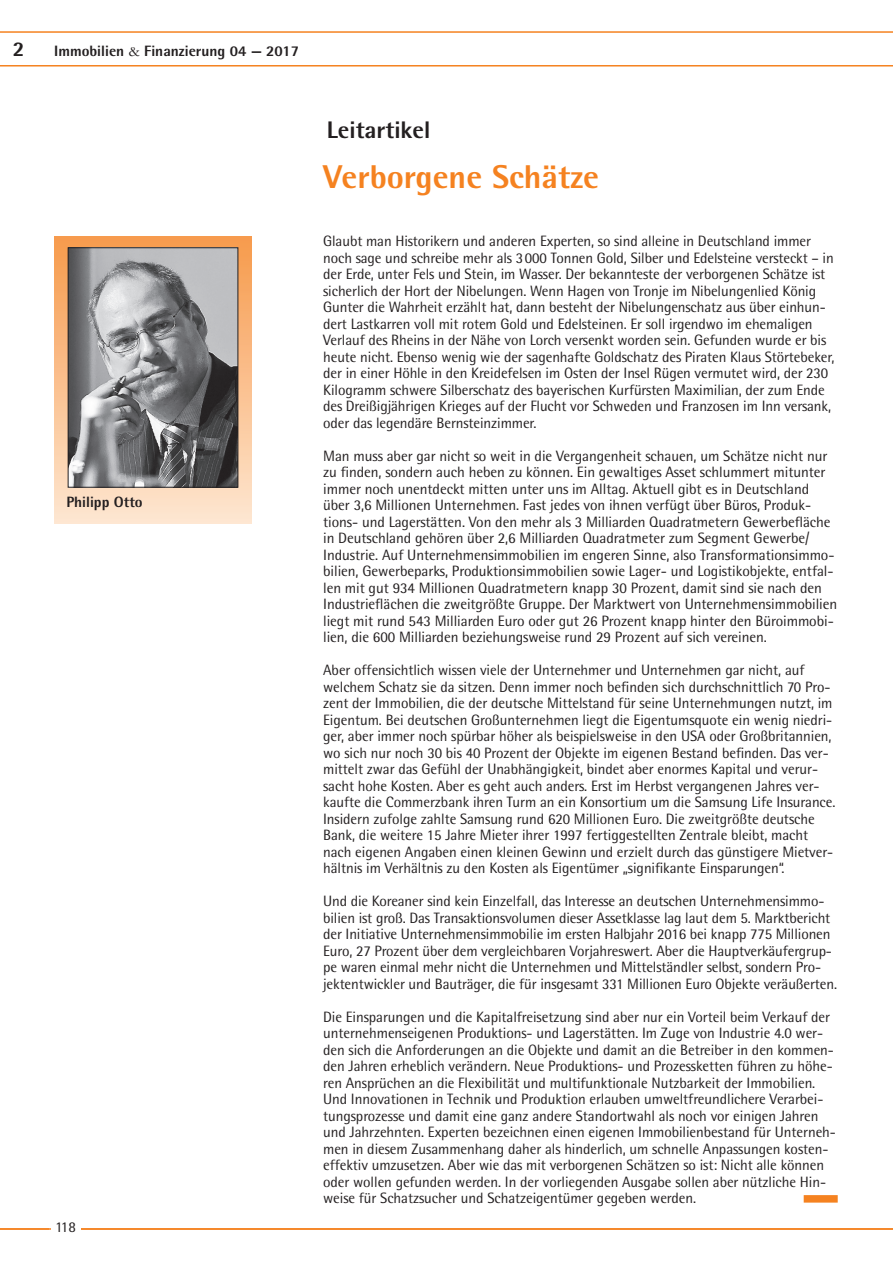
<style>
.page{position:relative;width:893px;height:1263px;background:#fff}
.page>*{position:absolute;margin:0;border:0;box-sizing:border-box;transform-origin:0 0}
.t1{font:800 33px "Rotis Semi Sans";color:#f58220}
.t2{font:800 24px "Rotis Semi Sans";color:#231f20}
.t3{font:800 21px "Rotis Semi Sans";color:#231f20}
.t4{font:15px/16.5px "Rotis Semi Sans";letter-spacing:-.005em;color:#231f20}
.t5{font:800 15px "Rotis Semi Sans";color:#231f20}
.s1{font-family:"Garamond";font-weight:400}
</style>
<div class="page">
<svg style="left:0;top:31px;width:893px;height:36px"></svg>
<hr style="left:0;top:1228px;width:893px;height:2px;background:#f58220">
<svg style="left:54px;top:236px;width:198px;height:287px;background:#f8c69b"></svg>
<img style="left:70px;top:249px;width:166px;height:237px">
<div style="left:68px;top:247px;width:170px;height:241px;border:1px solid #231f20"></div>
<div style="left:804px;top:1195px;width:34px;height:7px;background:#f58220"></div>
<div style="left:51px;top:1213px;width:30px;height:32px;background:#fff"></div>
<h3 class="t3" style="left:13px;top:35px;width:13px">2</h3>
<p class="t5" style="left:54px;top:41px;width:246px">Immobilien <span class="s1">&amp;</span> Finanzierung 04 — 2017</p>
<p class="t5" style="left:66px;top:492px;width:78px">Philipp Otto</p>
<p class="t4" style="left:55px;top:1219px;width:22px">118</p>
<h2 class="t2" style="left:327px;top:115px;width:105px">Leitartikel</h2>
<h1 class="t1" style="left:323px;top:156px;width:277px">Verborgene Schätze</h1>
<p class="t4" style="left:323px;top:233px;width:513px">Glaubt man Historikern und anderen Experten, so sind alleine in Deutschland immer noch sage und schreibe mehr als 3000 Tonnen Gold, Silber und Edelsteine versteckt – in der Erde, unter Fels und Stein, im Wasser. Der bekannteste der verborgenen Schätze ist sicherlich der Hort der Nibelungen. Wenn Hagen von Tronje im Nibelungenlied König Gunter die Wahrheit erzählt hat, dann besteht der Nibelungenschatz aus über einhun&shy;dert Lastkarren voll mit rotem Gold und Edelsteinen. Er soll irgendwo im ehemaligen Verlauf des Rheins in der Nähe von Lorch versenkt worden sein. Gefunden wurde er bis heute nicht. Ebenso wenig wie der sagenhafte Goldschatz des Piraten Klaus Störtebeker, der in einer Höhle in den Kreidefelsen im Osten der Insel Rügen vermutet wird, der 230<br>Kilogramm schwere Silberschatz des bayerischen Kurfürsten Maximilian, der zum Ende des Dreißigjährigen Krieges auf der Flucht vor Schweden und Franzosen im Inn versank, oder das legendäre Bernsteinzimmer.</p>
<p class="t4" style="left:323px;top:447px;width:516px">Man muss aber gar nicht so weit in die Vergangenheit schauen, um Schätze nicht nur zu finden, sondern auch heben zu können. Ein gewaltiges Asset schlummert mitunter immer noch unentdeckt mitten unter uns im Alltag. Aktuell gibt es in Deutschland über 3,6 Millionen Unternehmen. Fast jedes von ihnen verfügt über Büros, Produk&shy;tions- und Lagerstätten. Von den mehr als 3 Milliarden Quadratmetern Gewerbefläche in Deutschland gehören über 2,6 Milliarden Quadratmeter zum Segment Gewerbe/ Industrie. Auf Unternehmensimmobilien im engeren Sinne, also Transformationsimmo&shy;bilien, Gewerbeparks, Produktionsimmobilien sowie Lager- und Logistikobjekte, entfal&shy;len mit gut 934 Millionen Quadratmetern knapp 30 Prozent, damit sind sie nach den Industrieflächen die zweitgrößte Gruppe. Der Marktwert von Unternehmensimmobilien liegt mit rund 543 Milliarden Euro oder gut 26 Prozent knapp hinter den Büroimmobi&shy;lien, die 600 Milliarden beziehungsweise rund 29 Prozent auf sich vereinen.</p>
<p class="t4" style="left:323px;top:662px;width:514px">Aber offensichtlich wissen viele der Unternehmer und Unternehmen gar nicht, auf welchem Schatz sie da sitzen. Denn immer noch befinden sich durchschnittlich 70 Pro&shy;zent der Immobilien, die der deutsche Mittelstand für seine Unternehmungen nutzt, im Eigentum. Bei deutschen Großunternehmen liegt die Eigentumsquote ein wenig niedri&shy;ger, aber immer noch spürbar höher als beispielsweise in den USA oder Großbritannien, wo sich nur noch 30 bis 40 Prozent der Objekte im eigenen Bestand befinden. Das ver&shy;mittelt zwar das Gefühl der Unabhängigkeit, bindet aber enormes Kapital und verur&shy;sacht hohe Kosten. Aber es geht auch anders. Erst im Herbst vergangenen Jahres ver&shy;kaufte die Commerzbank ihren Turm an ein Konsortium um die Samsung Life Insurance.<br>Insidern zufolge zahlte Samsung rund 620 Millionen Euro. Die zweitgrößte deutsche Bank, die weitere 15 Jahre Mieter ihrer 1997 fertiggestellten Zentrale bleibt, macht nach eigenen Angaben einen kleinen Gewinn und erzielt durch das günstigere Mietver&shy;hältnis im Verhältnis zu den Kosten als Eigentümer „signifikante Einsparungen“.</p>
<p class="t4" style="left:323px;top:893px;width:515px">Und die Koreaner sind kein Einzelfall, das Interesse an deutschen Unternehmensimmo&shy;bilien ist groß. Das Transaktionsvolumen dieser Assetklasse lag laut dem 5. Marktbericht der Initiative Unternehmensimmobilie im ersten Halbjahr 2016 bei knapp 775 Millionen Euro, 27 Prozent über dem vergleichbaren Vorjahreswert. Aber die Hauptverkäufergrup&shy;pe waren einmal mehr nicht die Unternehmen und Mittelständler selbst, sondern Pro&shy;jektentwickler und Bauträger, die für insgesamt 331 Millionen Euro Objekte veräußerten.</p>
<p class="t4" style="left:323px;top:1008px;width:514px">Die Einsparungen und die Kapitalfreisetzung sind aber nur ein Vorteil beim Verkauf der unternehmenseigenen Produktions- und Lagerstätten. Im Zuge von Industrie 4.0 wer&shy;den sich die Anforderungen an die Objekte und damit an die Betreiber in den kommen&shy;den Jahren erheblich verändern. Neue Produktions- und Prozessketten führen zu höhe&shy;ren Ansprüchen an die Flexibilität und multifunktionale Nutzbarkeit der Immobilien.<br>Und Innovationen in Technik und Produktion erlauben umweltfreundlichere Verarbei&shy;tungsprozesse und damit eine ganz andere Standortwahl als noch vor einigen Jahren und Jahrzehnten. Experten bezeichnen einen eigenen Immobilienbestand für Unterneh&shy;men in diesem Zusammenhang daher als hinderlich, um schnelle Anpassungen kosten&shy;effektiv umzusetzen. Aber wie das mit verborgenen Schätzen so ist: Nicht alle können oder wollen gefunden werden. In der vorliegenden Ausgabe sollen aber nützliche Hin&shy;weise für Schatzsucher und Schatzeigentümer gegeben werden.</p>
</div>
